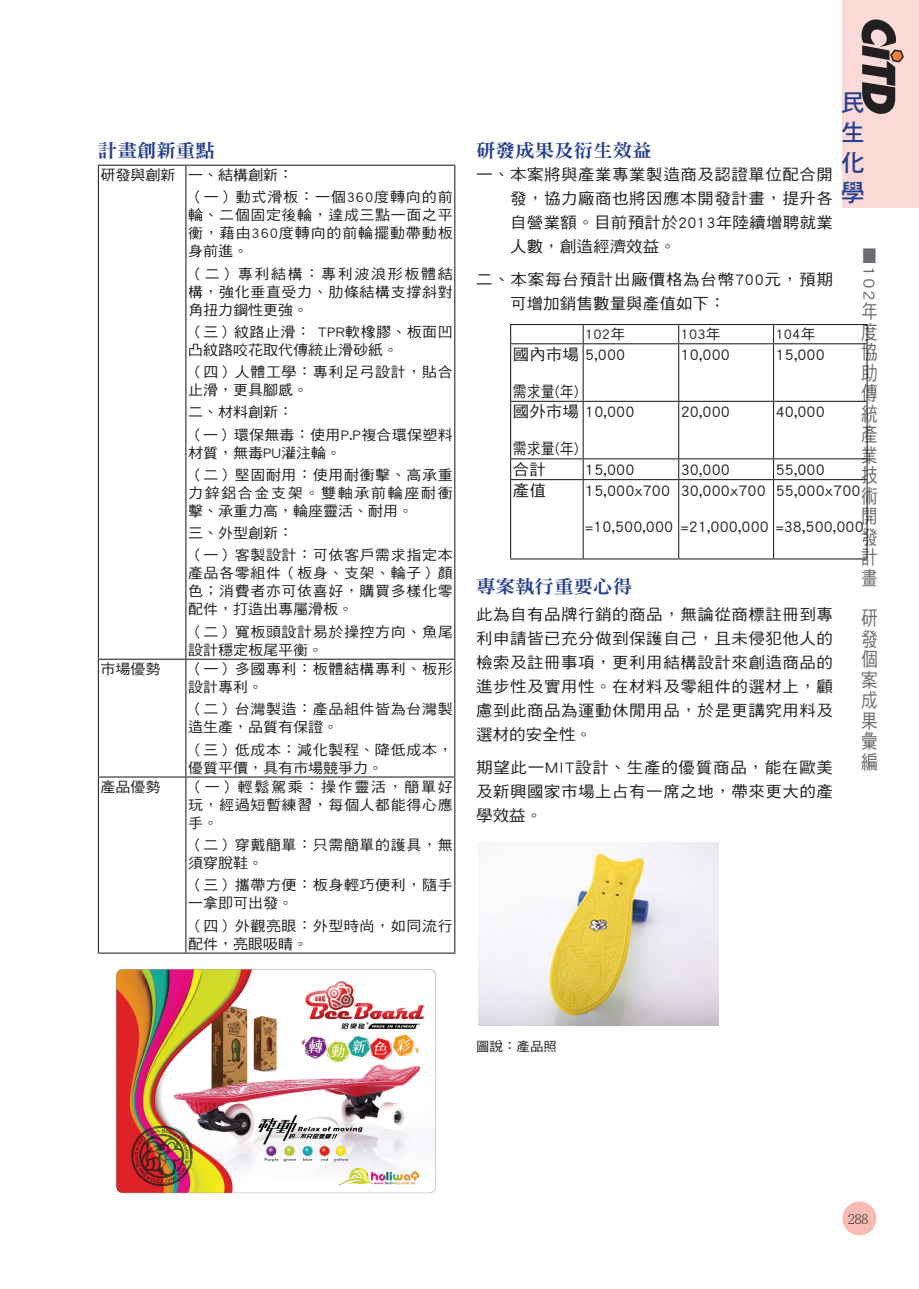
<style>
.page{position:relative;width:919px;height:1289px;background:#fff}
.page>*{position:absolute;margin:0;border:0;box-sizing:border-box;transform-origin:0 0}
.t1{font:24px/30px "DF Hei Std W7";color:#253f8e;text-align:justify}
.t2{font:19.5px/20.5px "DF Hei Std W5";color:#6c6d70;text-align:justify;scale:.85 1}
.t3{font:18.6px "DF Ming Std W9";color:#253f8e;scale:1.05 1}
.t4{font:16.65px "DF Hei Std W5";color:#6c6d70;scale:1.18 1}
.t5{font:15.6px/24px "DF Hei Std W5";letter-spacing:.02em;color:#231f20;text-align:justify;scale:1.05 1}
.t6{font:15.6px/24px "DF Hei Std W5";letter-spacing:.045em;color:#231f20;scale:1.05 1}
.t7{font:15.6px "DF Hei Std W5";letter-spacing:.02em;color:#231f20;scale:.89 1}
.t8{font:14.25px/18px "DF Hei Std W5";letter-spacing:.04em;color:#231f20;scale:1.05 1}
.t9{font:14.25px/18px "DF Hei Std W5";color:#231f20;scale:1.05 1}
.t10{font:14.25px/18px "DF Hei Std W5";letter-spacing:.11em;color:#231f20;scale:1.05 1}
.t11{font:14.25px/22.2px "DF Hei Std W5";letter-spacing:.06em;color:#231f20;scale:1.05 1}
.t12{font:14.25px/22.2px "DF Hei Std W5";letter-spacing:.015em;color:#231f20;scale:1.05 1}
.t13{font:300 13.5px "Adobe Ming Std";color:#231f20}
.t14{font:12.9px "DF Hei Std W5";color:#231f20;scale:1.05 1}
</style>
<div class="page">
<div style="left:842px;top:0;width:76px;height:207px;background:#f9dad7"></div>
<div style="left:842px;top:1201px;width:34px;height:34px;background:#f9bcb5;border-radius:50%"></div>
<svg style="left:861px;top:19px;width:43px;height:95px"></svg>
<hr style="left:98px;top:165px;width:88px;height:1px;background:#231f20">
<hr style="left:98px;top:166px;width:1px;height:492px;background:#231f20">
<hr style="left:186px;top:165px;width:269px;height:1px;background:#231f20">
<hr style="left:185px;top:166px;width:1px;height:492px;background:#231f20">
<hr style="left:454px;top:166px;width:1px;height:492px;background:#231f20">
<hr style="left:98px;top:658px;width:88px;height:1px;background:#231f20">
<hr style="left:98px;top:659px;width:1px;height:117px;background:#231f20">
<hr style="left:186px;top:658px;width:269px;height:1px;background:#231f20">
<hr style="left:185px;top:659px;width:1px;height:117px;background:#231f20">
<hr style="left:454px;top:659px;width:1px;height:117px;background:#231f20">
<hr style="left:98px;top:776px;width:88px;height:1px;background:#231f20">
<hr style="left:98px;top:777px;width:1px;height:175px;background:#231f20">
<hr style="left:186px;top:776px;width:269px;height:1px;background:#231f20">
<hr style="left:185px;top:777px;width:1px;height:175px;background:#231f20">
<hr style="left:454px;top:777px;width:1px;height:175px;background:#231f20">
<hr style="left:98px;top:952px;width:88px;height:1px;background:#231f20">
<hr style="left:186px;top:952px;width:269px;height:1px;background:#231f20">
<hr style="left:510px;top:324px;width:73px;height:1px;background:#231f20">
<svg style="left:510px;top:325px;width:1px;height:18px"></svg>
<hr style="left:583px;top:324px;width:95px;height:1px;background:#231f20">
<svg style="left:582px;top:325px;width:1px;height:18px"></svg>
<hr style="left:678px;top:324px;width:95px;height:1px;background:#231f20">
<svg style="left:678px;top:325px;width:1px;height:18px"></svg>
<hr style="left:773px;top:324px;width:94px;height:1px;background:#231f20">
<svg style="left:773px;top:325px;width:1px;height:18px"></svg>
<svg style="left:866px;top:325px;width:1px;height:18px"></svg>
<hr style="left:510px;top:343px;width:73px;height:1px;background:#231f20">
<hr style="left:510px;top:344px;width:1px;height:57px;background:#231f20">
<hr style="left:583px;top:343px;width:95px;height:1px;background:#231f20">
<hr style="left:582px;top:344px;width:1px;height:57px;background:#231f20">
<hr style="left:678px;top:343px;width:95px;height:1px;background:#231f20">
<hr style="left:678px;top:344px;width:1px;height:57px;background:#231f20">
<hr style="left:773px;top:343px;width:94px;height:1px;background:#231f20">
<hr style="left:773px;top:344px;width:1px;height:57px;background:#231f20">
<hr style="left:866px;top:344px;width:1px;height:57px;background:#231f20">
<hr style="left:510px;top:401px;width:73px;height:1px;background:#231f20">
<hr style="left:510px;top:402px;width:1px;height:56px;background:#231f20">
<hr style="left:583px;top:401px;width:95px;height:1px;background:#231f20">
<hr style="left:582px;top:402px;width:1px;height:56px;background:#231f20">
<hr style="left:678px;top:401px;width:95px;height:1px;background:#231f20">
<hr style="left:678px;top:402px;width:1px;height:56px;background:#231f20">
<hr style="left:773px;top:401px;width:94px;height:1px;background:#231f20">
<hr style="left:773px;top:402px;width:1px;height:56px;background:#231f20">
<hr style="left:866px;top:402px;width:1px;height:56px;background:#231f20">
<hr style="left:510px;top:458px;width:73px;height:1px;background:#231f20">
<svg style="left:510px;top:459px;width:1px;height:20px"></svg>
<hr style="left:583px;top:458px;width:95px;height:1px;background:#231f20">
<svg style="left:582px;top:459px;width:1px;height:20px"></svg>
<hr style="left:678px;top:458px;width:95px;height:1px;background:#231f20">
<svg style="left:678px;top:459px;width:1px;height:20px"></svg>
<hr style="left:773px;top:458px;width:94px;height:1px;background:#231f20">
<svg style="left:773px;top:459px;width:1px;height:20px"></svg>
<svg style="left:866px;top:459px;width:1px;height:20px"></svg>
<hr style="left:510px;top:479px;width:73px;height:1px;background:#231f20">
<hr style="left:510px;top:480px;width:1px;height:78px;background:#231f20">
<hr style="left:583px;top:479px;width:95px;height:1px;background:#231f20">
<hr style="left:582px;top:480px;width:1px;height:78px;background:#231f20">
<hr style="left:678px;top:479px;width:95px;height:1px;background:#231f20">
<hr style="left:678px;top:480px;width:1px;height:78px;background:#231f20">
<hr style="left:773px;top:479px;width:94px;height:1px;background:#231f20">
<hr style="left:773px;top:480px;width:1px;height:78px;background:#231f20">
<hr style="left:866px;top:480px;width:1px;height:78px;background:#231f20">
<hr style="left:510px;top:558px;width:73px;height:1px;background:#231f20">
<hr style="left:583px;top:558px;width:95px;height:1px;background:#231f20">
<hr style="left:678px;top:558px;width:95px;height:1px;background:#231f20">
<hr style="left:773px;top:558px;width:94px;height:1px;background:#231f20">
<img style="left:478px;top:842px;width:240px;height:183px">
<img style="left:116px;top:969px;width:320px;height:225px">
<h3 class="t3" style="left:98px;top:141px;width:113px">計畫創新重點</h3>
<p class="t11" style="left:188px;top:163px;width:253px;text-indent:-87px">研發與創新 一、結構創新：<br>（一）動式滑板：一個360度轉向的前</p>
<p class="t8" style="left:188px;top:206px;width:253px;text-align:justify">輪、二個固定後輪，達成三點一面之平衡，藉由360度轉向的前輪擺動帶動板身前進。</p>
<p class="t8" style="left:188px;top:264px;width:253px;text-align:justify">（二）專利結構：專利波浪形板體結構，強化垂直受力、肋條結構支撐斜對角扭力鋼性更強。</p>
<p class="t9" style="left:188px;top:322px;width:253px">（三）紋路止滑： TPR軟橡膠、板面凹凸紋路咬花取代傳統止滑砂紙。</p>
<p class="t8" style="left:188px;top:363px;width:253px">（四）人體工學：專利足弓設計，貼合止滑，更具腳感。</p>
<p class="t12" style="left:188px;top:401px;width:253px">二、材料創新：<br>（一）環保無毒：使用P.P複合環保塑料</p>
<p class="t8" style="left:188px;top:441px;width:253px;line-height:22.2px">材質，無毒PU灌注輪。<br>（二）堅固耐用：使用耐衝擊、高承重</p>
<p class="t10" style="left:188px;top:483px;width:253px">力鋅鋁合金支架。雙軸承前輪座耐衝擊、承重力高，輪座靈活、耐用。</p>
<p class="t8" style="left:188px;top:521px;width:253px;line-height:22.2px">三、外型創新：<br>（一）客製設計：可依客戶需求指定本</p>
<p class="t8" style="left:188px;top:564px;width:253px;text-align:justify">產品各零組件（板身、支架、輪子）顏色；消費者亦可依喜好，購買多樣化零配件，打造出專屬滑板。</p>
<p class="t8" style="left:188px;top:622px;width:253px">（二）寬板頭設計易於操控方向、魚尾設計穩定板尾平衡。</p>
<p class="t8" style="left:100px;top:659px;width:59px">市場優勢</p>
<p class="t8" style="left:188px;top:659px;width:253px">（一）多國專利：板體結構專利、板形設計專利。</p>
<p class="t8" style="left:188px;top:700px;width:253px">（二）台灣製造：產品組件皆為台灣製造生產，品質有保證。</p>
<p class="t9" style="left:188px;top:740px;width:253px">（三）低成本：減化製程、降低成本，優質平價，具有市場競爭力。</p>
<p class="t8" style="left:100px;top:777px;width:59px">產品優勢</p>
<p class="t8" style="left:188px;top:777px;width:253px;text-align:justify">（一）輕鬆駕乘：操作靈活，簡單好玩，經過短暫練習，每個人都能得心應手。</p>
<p class="t8" style="left:188px;top:835px;width:253px">（二）穿戴簡單：只需簡單的護具，無須穿脫鞋。</p>
<p class="t8" style="left:188px;top:876px;width:253px">（三）攜帶方便：板身輕巧便利，隨手一拿即可出發。</p>
<p class="t8" style="left:188px;top:916px;width:253px">（四）外觀亮眼：外型時尚，如同流行配件，亮眼吸睛。</p>
<h1 class="t1" style="left:840px;top:87px;width:24px">民生化學</h1>
<h3 class="t3" style="left:476px;top:141px;width:169px">研發成果及衍生效益</h3>
<p class="t5" style="left:510px;top:162px;width:309px;text-indent:-34px">一、本案將與產業專業製造商及認證單位配合開發，協力廠商也將因應本開發計畫，提升各自營業額。目前預計於2013年陸續增聘就業人數，創造經濟效益。</p>
<p class="t6" style="left:510px;top:267px;width:309px;text-indent:-34px">二、本案每台預計出廠價格為台幣700元，預期可增加銷售數量與產值如下：</p>
<p class="t8" style="left:585px;top:325px;width:39px">102年</p>
<p class="t8" style="left:680px;top:325px;width:39px">103年</p>
<p class="t8" style="left:775px;top:325px;width:39px">104年</p>
<p class="t5" style="left:512px;top:342px;width:109px">國內市場 5,000</p>
<p class="t7" style="left:512px;top:382px;width:75px">需求量(年)</p>
<p class="t4" style="left:878px;top:246px;width:48px;rotate:90deg">■102</p>
<h2 class="t2" style="left:861px;top:300px;width:21px">年度協助傳統產業技術開發計</h2>
<h2 class="t2" style="left:861px;top:559px;width:23px;line-height:39.2px">畫　研</h2>
<h2 class="t2" style="left:861px;top:628px;width:21px">發個案成果彙編</h2>
<p class="t5" style="left:680px;top:342px;width:48px">10,000</p>
<p class="t5" style="left:775px;top:342px;width:48px">15,000</p>
<p class="t5" style="left:512px;top:399px;width:117px">國外市場 10,000</p>
<p class="t7" style="left:512px;top:440px;width:75px">需求量(年)</p>
<p class="t5" style="left:680px;top:399px;width:48px">20,000</p>
<p class="t5" style="left:775px;top:399px;width:48px">40,000</p>
<p class="t5" style="left:512px;top:457px;width:33px">合計</p>
<p class="t5" style="left:585px;top:457px;width:48px">15,000</p>
<p class="t5" style="left:680px;top:457px;width:48px">30,000</p>
<p class="t5" style="left:775px;top:457px;width:48px">55,000</p>
<p class="t5" style="left:512px;top:478px;width:33px">產值</p>
<p class="t5" style="left:585px;top:478px;width:82px">15,000x700</p>
<p class="t5" style="left:585px;top:514px;width:85px">=10,500,000</p>
<p class="t5" style="left:680px;top:478px;width:82px">30,000x700</p>
<p class="t5" style="left:680px;top:514px;width:176px">=21,000,000 =38,500,000</p>
<p class="t5" style="left:775px;top:478px;width:82px">55,000x700</p>
<h3 class="t3" style="left:476px;top:576px;width:150px">專案執行重要心得</h3>
<p class="t5" style="left:476px;top:602px;width:341px">此為自有品牌行銷的商品，無論從商標註冊到專利申請皆已充分做到保護自己，且未侵犯他人的檢索及註冊事項，更利用結構設計來創造商品的進步性及實用性。在材料及零組件的選材上，顧慮到此商品為運動休閒用品，於是更講究用料及選材的安全性。</p>
<p class="t5" style="left:476px;top:754px;width:341px">期望此一MIT設計、生產的優質商品，能在歐美及新興國家市場上占有一席之地，帶來更大的產學效益。</p>
<p class="t14" style="left:476px;top:1039px;width:79px">圖說：產品照</p>
<p class="t13" style="left:847px;top:1211px;width:22px">288</p>
</div>
